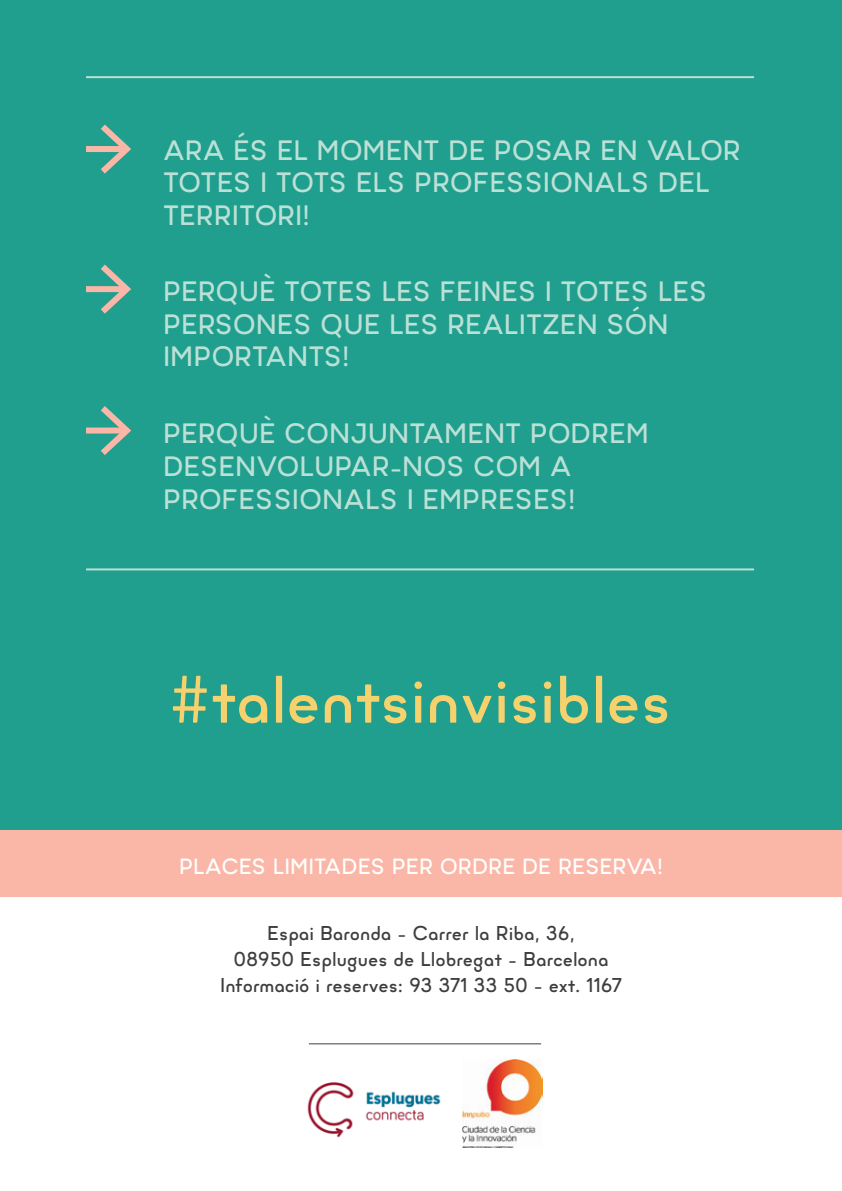
<style>
.page{position:relative;width:842px;height:1191px;background:#fff}
.page>*{position:absolute;margin:0;border:0;box-sizing:border-box;transform-origin:0 0}
.t1{font:500 67px "Minimo";color:#f6d26e}
.t2{font:500 28px/32.6px "Minimo";color:#bbe1d6}
.t3{font:500 22px "Minimo";color:#fff}
.t4{font:500 20px/26px "Minimo";color:#3e3e3f;text-align:center}
</style>
<div class="page">
<div style="left:0;top:0;width:842px;height:892px;background:#209e8e"></div>
<div style="left:0;top:830px;width:842px;height:66px;background:#fab7a7"></div>
<div style="left:86px;top:146px;width:39px;height:6px;background:#fab7a7"></div>
<svg style="left:101px;top:124px;width:30px;height:50px"></svg>
<div style="left:86px;top:286px;width:39px;height:6px;background:#fab7a7"></div>
<svg style="left:101px;top:264px;width:30px;height:50px"></svg>
<div style="left:86px;top:427px;width:39px;height:6px;background:#fab7a7"></div>
<svg style="left:101px;top:406px;width:30px;height:49px"></svg>
<hr style="left:86px;top:76px;width:668px;height:2px;background:#bbe1d6">
<hr style="left:86px;top:568px;width:668px;height:2px;background:#bbe1d6">
<hr style="left:309px;top:1043px;width:232px;height:1px;background:#3e3e3f">
<img style="left:463px;top:1059px;width:79px;height:88px">
<img style="left:307px;top:1082px;width:134px;height:56px">
<p class="t2" style="left:163px;top:133px;width:579px">ARA ÉS EL MOMENT DE POSAR EN VALOR<br>TOTES I TOTS ELS PROFESSIONALS DEL<br>TERRITORI!</p>
<p class="t2" style="left:163px;top:275px;width:546px">PERQUÈ TOTES LES FEINES I TOTES LES<br>PERSONES QUE LES REALITZEN SÓN<br>IMPORTANTS!</p>
<p class="t2" style="left:163px;top:417px;width:487px">PERQUÈ CONJUNTAMENT PODREM<br>DESENVOLUPAR-NOS COM A<br>PROFESSIONALS I EMPRESES!</p>
<h1 class="t1" style="left:169px;top:654px;width:504px">#talentsinvisibles</h1>
<p class="t3" style="left:179px;top:851px;width:485px">PLACES LIMITADES PER ORDRE DE RESERVA!</p>
<p class="t4" style="left:220px;top:919px;width:403px">Espai Baronda - Carrer la Riba, 36,<br>08950 Esplugues de Llobregat - Barcelona<br>Informació i reserves: 93 371 33 50 - ext. 1167</p>
</div>
